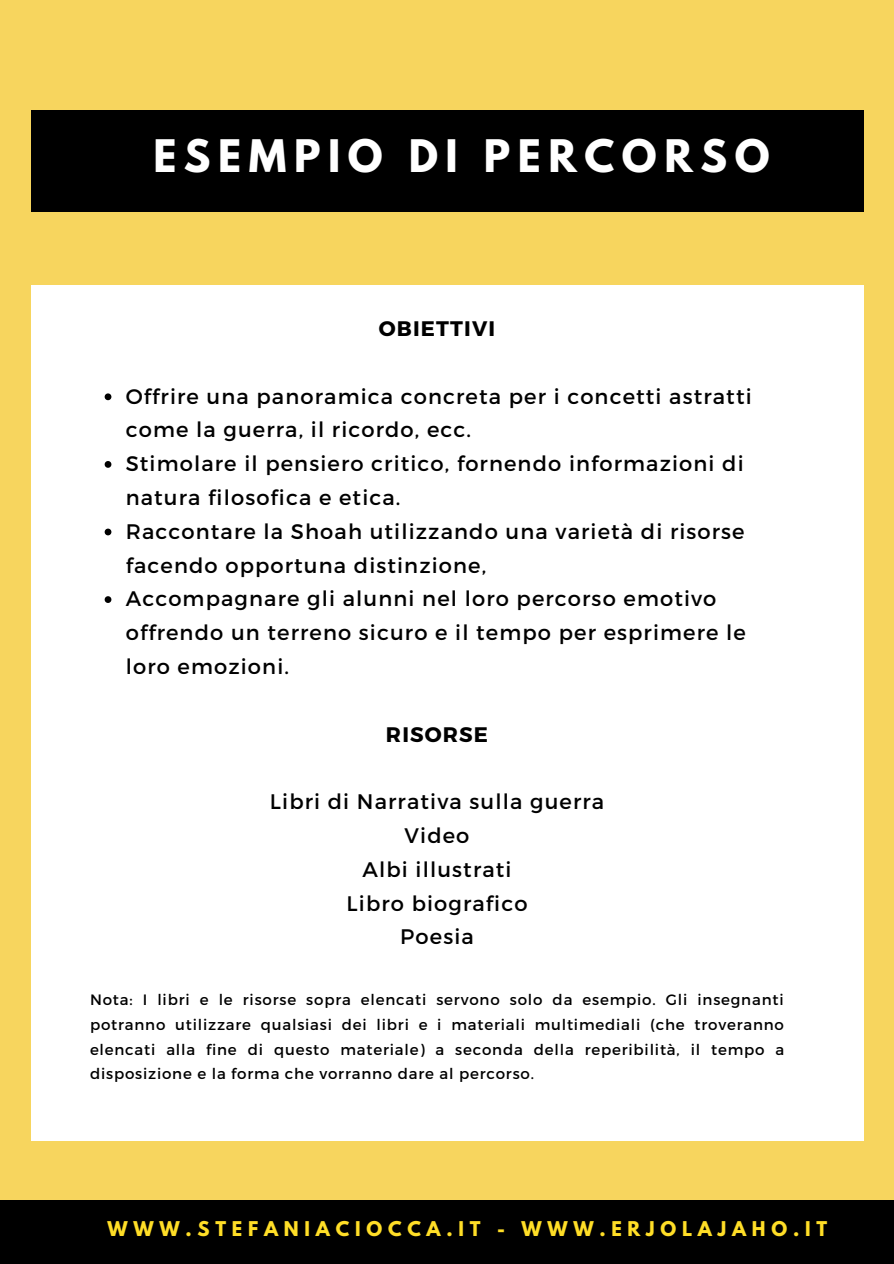
<style>
.page{position:relative;width:894px;height:1264px;background:#fff}
.page>*{position:absolute;margin:0;border:0;box-sizing:border-box;transform-origin:0 0}
.t1{font:700 39.75px "League Spartan";letter-spacing:.19em;color:#fff}
.t2{font:21px/33.8px "Montserrat";letter-spacing:.055em;color:#000}
.t3{font:700 21px "Montserrat";letter-spacing:.055em;color:#000}
.t4{font:700 18px "League Spartan";letter-spacing:.32em;color:#ffde27}
.t5{font:15px/24.8px "Montserrat";letter-spacing:.055em;color:#000;text-align:justify}
</style>
<div class="page">
<div style="left:0;top:0;width:893px;height:1263px;background:#f7d55e"></div>
<div style="left:31px;top:285px;width:832px;height:855px;background:#fff"></div>
<div style="left:31px;top:110px;width:832px;height:102px;background:#000"></div>
<svg style="left:105px;top:393px;width:6px;height:7px"></svg>
<svg style="left:105px;top:461px;width:6px;height:7px"></svg>
<svg style="left:105px;top:528px;width:6px;height:7px"></svg>
<svg style="left:105px;top:596px;width:6px;height:7px"></svg>
<div style="left:0;top:1200px;width:893px;height:63px;background:#000"></div>
<h1 class="t1" style="left:153px;top:136px;width:617px">ESEMPIO DI PERCORSO</h1>
<p class="t3" style="left:379px;top:315px;width:118px">OBIETTIVI</p>
<p class="t2" style="left:126px;top:378px;width:627px">Offrire una panoramica concreta per i concetti astratti come la guerra, il ricordo, ecc.<br>Stimolare il pensiero critico, fornendo informazioni di natura filosofica e etica.<br>Raccontare la Shoah utilizzando una varietà di risorse facendo opportuna distinzione,<br>Accompagnare gli alunni nel loro percorso emotivo offrendo un terreno sicuro e il tempo per esprimere le loro emozioni.</p>
<p class="t3" style="left:386px;top:720px;width:104px">RISORSE</p>
<p class="t2" style="left:270px;top:783px;width:336px;text-align:center">Libri di Narrativa sulla guerra<br>Video<br>Albi illustrati<br>Libro biografico<br>Poesia</p>
<p class="t5" style="left:90px;top:986px;width:695px">Nota: I libri e le risorse sopra elencati servono solo da esempio. Gli insegnanti potranno utilizzare qualsiasi dei libri e i materiali multimediali (che troveranno elencati alla fine di questo materiale) a seconda della reperibilità, il tempo a disposizione e la forma che vorranno dare al percorso.</p>
<p class="t4" style="left:108px;top:1219px;width:720px">WWW.STEFANIACIOCCA.IT - WWW.ERJOLAJAHO.IT</p>
</div>
